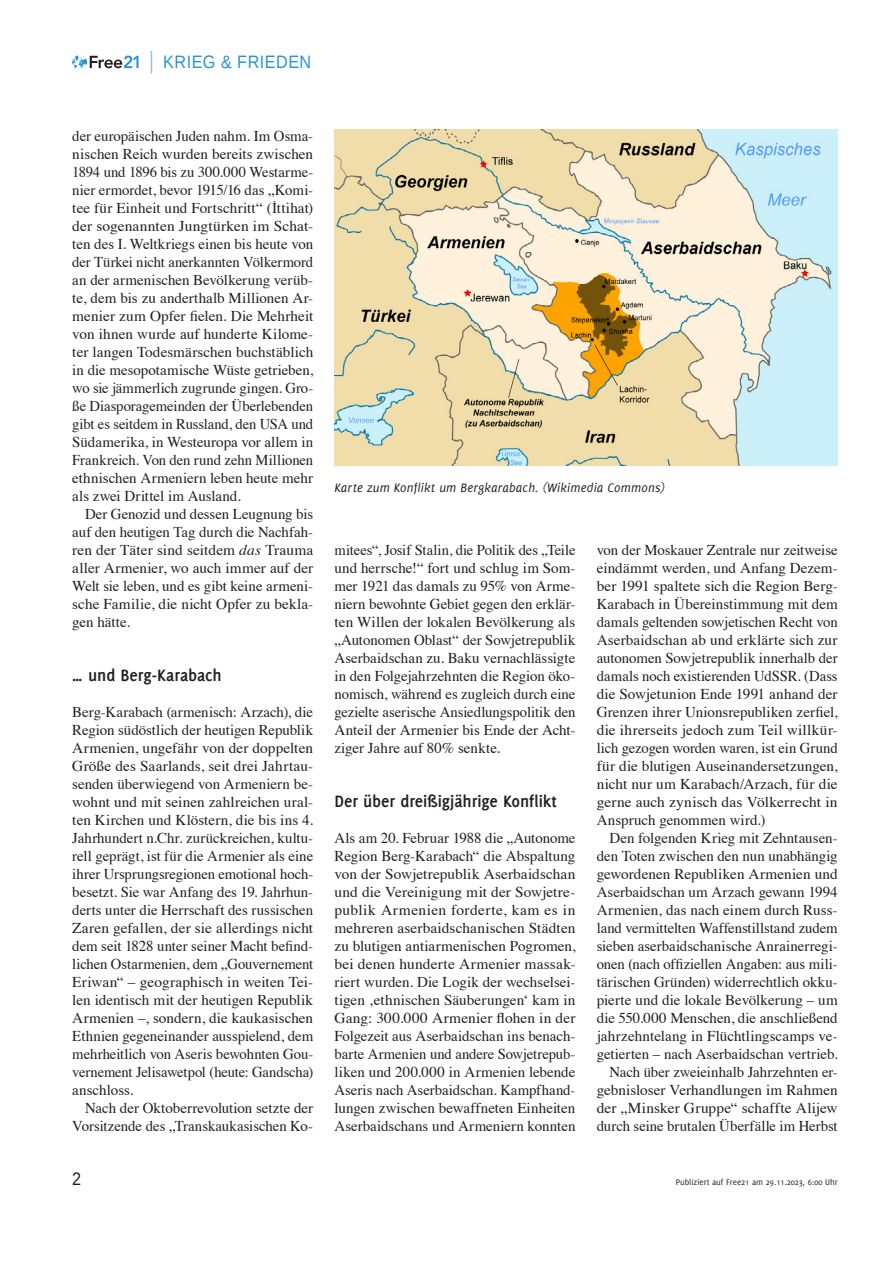
<style>
.page{position:relative;width:893px;height:1263px;background:#fff}
.page>*{position:absolute;margin:0;border:0;box-sizing:border-box;transform-origin:0 0}
.t1{font:700 18px "Delicious";letter-spacing:-.005em;color:#231f20}
.t2{font:18px "Liberation Sans";letter-spacing:.03em;color:#2b93d1;scale:.9 1}
.t3{font:18px "Liberation Sans";color:#231f20;scale:.9 1}
.t4{font:15px/18px "Times";color:#231f20;text-align:justify}
.t5{font:italic 13.5px "Delicious";letter-spacing:.015em;color:#231f20}
.t6{font:9px "Delicious";color:#231f20}
.s1{font-style:italic}
</style>
<div class="page">
<svg style="left:72px;top:55px;width:67px;height:13px"></svg>
<svg style="left:151px;top:51px;width:1px;height:23px"></svg>
<img style="left:334px;top:130px;width:504px;height:335px">
<p class="t2" style="left:163px;top:51px;width:166px">KRIEG &amp; FRIEDEN</p>
<p class="t4" style="left:72px;top:126px;width:242px">der europäischen Juden nahm. Im Osma&shy;nischen Reich wurden bereits zwischen 1894 und 1896 bis zu 300.000 Westarme&shy;nier ermordet, bevor 1915/16 das „Komi&shy;tee für Einheit und Fortschritt“ (İttihat) der sogenannten Jungtürken im Schat&shy;ten des I. Weltkriegs einen bis heute von der Türkei nicht anerkannten Völkermord an der armenischen Bevölkerung verüb&shy;te, dem bis zu anderthalb Millionen Ar&shy;menier zum Opfer fielen. Die Mehrheit von ihnen wurde auf hunderte Kilome&shy;ter langen Todesmärschen buchstäblich in die mesopotamische Wüste getrieben, wo sie jämmerlich zugrunde gingen. Gro&shy;ße Diasporagemeinden der Überlebenden gibt es seitdem in Russland, den USA und Südamerika, in Westeuropa vor allem in Frankreich. Von den rund zehn Millionen ethnischen Armeniern leben heute mehr als zwei Drittel im Ausland.</p>
<p class="t4" style="left:72px;top:504px;width:242px;text-indent:13px">Der Genozid und dessen Leugnung bis auf den heutigen Tag durch die Nachfah&shy;ren der Täter sind seitdem <span class="s1">das</span> Trauma aller Armenier, wo auch immer auf der Welt sie leben, und es gibt keine armeni&shy;sche Familie, die nicht Opfer zu bekla&shy;gen hätte.</p>
<p class="t1" style="left:72px;top:665px;width:151px">… und Berg-Karabach</p>
<p class="t4" style="left:72px;top:702px;width:242px">Berg-Karabach (armenisch: Arzach), die Region südöstlich der heutigen Republik Armenien, ungefähr von der doppelten Größe des Saarlands, seit drei Jahrtau&shy;senden überwiegend von Armeniern be&shy;wohnt und mit seinen zahlreichen ural&shy;ten Kirchen und Klöstern, die bis ins 4.<br>Jahrhundert n.Chr. zurückreichen, kultu&shy;rell geprägt, ist für die Armenier als eine ihrer Ursprungsregionen emotional hoch&shy;besetzt. Sie war Anfang des 19. Jahrhun&shy;derts unter die Herrschaft des russischen Zaren gefallen, der sie allerdings nicht dem seit 1828 unter seiner Macht befind&shy;lichen Ostarmenien, dem „Gouvernement Eriwan“ – geographisch in weiten Tei&shy;len identisch mit der heutigen Republik Armenien –, sondern, die kaukasischen Ethnien gegeneinander ausspielend, dem mehrheitlich von Aseris bewohnten Gou&shy;vernement Jelisawetpol (heute: Gandscha) anschloss.</p>
<p class="t4" style="left:72px;top:1098px;width:242px;text-align:right">Nach der Oktoberrevolution setzte der<br>Vorsitzende des „Transkaukasischen Ko-</p>
<p class="t5" style="left:334px;top:480px;width:332px">Karte zum Konflikt um Bergkarabach. (Wikimedia Commons)</p>
<p class="t4" style="left:334px;top:540px;width:242px">mitees“, Josif Stalin, die Politik des „Teile und herrsche!“ fort und schlug im Som&shy;mer 1921 das damals zu 95% von Arme&shy;niern bewohnte Gebiet gegen den erklär&shy;ten Willen der lokalen Bevölkerung als „Autonomen Oblast“ der Sowjetrepublik Aserbaidschan zu. Baku vernachlässigte in den Folgejahrzehnten die Region öko&shy;nomisch, während es zugleich durch eine gezielte aserische Ansiedlungspolitik den Anteil der Armenier bis Ende der Acht&shy;ziger Jahre auf 80% senkte.</p>
<p class="t1" style="left:334px;top:791px;width:224px">Der über dreißigjährige Konflikt</p>
<p class="t4" style="left:334px;top:828px;width:242px">Als am 20. Februar 1988 die „Autonome Region Berg-Karabach“ die Abspaltung von der Sowjetrepublik Aserbaidschan und die Vereinigung mit der Sowjetre&shy;publik Armenien forderte, kam es in mehreren aserbaidschanischen Städten zu blutigen antiarmenischen Pogromen, bei denen hunderte Armenier massak&shy;riert wurden. Die Logik der wechselsei&shy;tigen ‚ethnischen Säuberungen‘ kam in Gang: 300.000 Armenier flohen in der Folgezeit aus Aserbaidschan ins benach&shy;barte Armenien und andere Sowjetrepub&shy;liken und 200.000 in Armenien lebende Aseris nach Aserbaidschan. Kampfhand&shy;lungen zwischen bewaffneten Einheiten Aserbaidschans und Armeniern konnten</p>
<p class="t4" style="left:597px;top:540px;width:242px">von der Moskauer Zentrale nur zeitweise eindämmt werden, und Anfang Dezem&shy;ber 1991 spaltete sich die Region Berg-Karabach in Übereinstimmung mit dem damals geltenden sowjetischen Recht von Aserbaidschan ab und erklärte sich zur autonomen Sowjetrepublik innerhalb der damals noch existierenden UdSSR. (Dass die Sowjetunion Ende 1991 anhand der Grenzen ihrer Unionsrepubliken zerfiel, die ihrerseits jedoch zum Teil willkür&shy;lich gezogen worden waren, ist ein Grund für die blutigen Auseinandersetzungen, nicht nur um Karabach/Arzach, für die gerne auch zynisch das Völkerrecht in Anspruch genommen wird.)</p>
<p class="t4" style="left:597px;top:828px;width:242px;text-align:right">Den folgenden Krieg mit Zehntausen&shy;den Toten zwischen den nun unabhängig gewordenen Republiken Armenien und Aserbaidschan um Arzach gewann 1994<br>Armenien, das nach einem durch Russ&shy;land vermittelten Waffenstillstand zudem sieben aserbaidschanische Anrainerregi&shy;onen (nach offiziellen Angaben: aus mili&shy;tärischen Gründen) widerrechtlich okku&shy;pierte und die lokale Bevölkerung – um die 550.000 Menschen, die anschließend jahrzehntelang in Flüchtlingscamps ve&shy;getierten – nach Aserbaidschan vertrieb.<br>Nach über zweieinhalb Jahrzehnten er&shy;gebnisloser Verhandlungen im Rahmen der „Minsker Gruppe“ schaffte Alijew durch seine brutalen Überfälle im Herbst</p>
<p class="t3" style="left:72px;top:1168px;width:12px">2</p>
<p class="t6" style="left:676px;top:1177px;width:163px">Publiziert auf Free21 am 29.11.2023, 6:00 Uhr</p>
</div>
